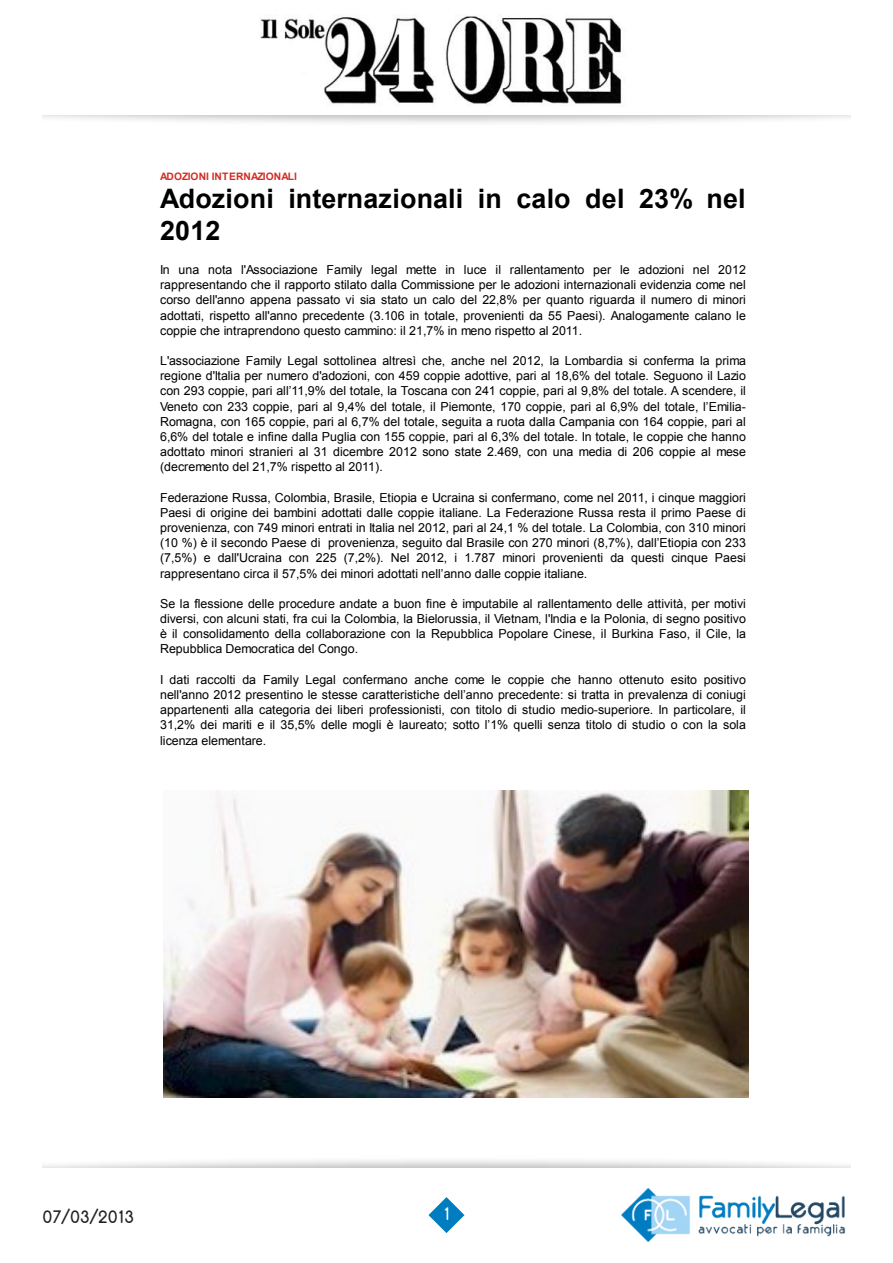
<style>
.page{position:relative;width:893px;height:1263px;background:#fff}
.page>*{position:absolute;margin:0;border:0;box-sizing:border-box;transform-origin:0 0}
.t1{font:700 26.85px/31.8px "Arial";letter-spacing:.005em;color:#000}
.t2{font:18px "AR Techni";color:#231f20}
.t3{font:18px "AR Techni";color:#fff}
.t4{font:12.45px/15.1px "Arial";color:#000;text-align:justify}
.t5{font:700 10.2px "Arial";letter-spacing:.005em;color:#d22d25}
</style>
<div class="page">
<img style="left:621px;top:1188px;width:225px;height:54px">
<svg style="left:428px;top:1197px;width:36px;height:36px"></svg>
<img style="left:259px;top:15px;width:363px;height:90px">
<img style="left:164px;top:791px;width:585px;height:306px">
<p class="t5" style="left:160px;top:170px;width:138px">ADOZIONI INTERNAZIONALI</p>
<p class="t1" style="left:160px;top:184px;width:587px">Adozioni internazionali in calo del 23% nel<br>2012</p>
<p class="t4" style="left:160px;top:262px;width:587px">In una nota l'Associazione Family legal mette in luce il rallentamento per le adozioni nel 2012 rappresentando che il rapporto stilato dalla Commissione per le adozioni internazionali evidenzia come nel corso dell'anno appena passato vi sia stato un calo del 22,8% per quanto riguarda il numero di minori adottati, rispetto all'anno precedente (3.106 in totale, provenienti da 55 Paesi). Analogamente calano le coppie che intraprendono questo cammino: il 21,7% in meno rispetto al 2011.</p>
<p class="t4" style="left:160px;top:353px;width:587px">L'associazione Family Legal sottolinea altresì che, anche nel 2012, la Lombardia si conferma la prima regione d'Italia per numero d'adozioni, con 459 coppie adottive, pari al 18,6% del totale. Seguono il Lazio con 293 coppie, pari all’11,9% del totale, la Toscana con 241 coppie, pari al 9,8% del totale. A scendere, il Veneto con 233 coppie, pari al 9,4% del totale, il Piemonte, 170 coppie, pari al 6,9% del totale, l’Emilia-Romagna, con 165 coppie, pari al 6,7% del totale, seguita a ruota dalla Campania con 164 coppie, pari al 6,6% del totale e infine dalla Puglia con 155 coppie, pari al 6,3% del totale. In totale, le coppie che hanno adottato minori stranieri al 31 dicembre 2012 sono state 2.469, con una media di 206 coppie al mese (decremento del 21,7% rispetto al 2011).</p>
<p class="t4" style="left:160px;top:490px;width:587px">Federazione Russa, Colombia, Brasile, Etiopia e Ucraina si confermano, come nel 2011, i cinque maggiori Paesi di origine dei bambini adottati dalle coppie italiane. La Federazione Russa resta il primo Paese di provenienza, con 749 minori entrati in Italia nel 2012, pari al 24,1 % del totale. La Colombia, con 310 minori (10 %) è il secondo Paese di provenienza, seguito dal Brasile con 270 minori (8,7%), dall’Etiopia con 233 (7,5%) e dall'Ucraina con 225 (7,2%). Nel 2012, i 1.787 minori provenienti da questi cinque Paesi rappresentano circa il 57,5% dei minori adottati nell’anno dalle coppie italiane.</p>
<p class="t4" style="left:160px;top:596px;width:587px">Se la flessione delle procedure andate a buon fine è imputabile al rallentamento delle attività, per motivi diversi, con alcuni stati, fra cui la Colombia, la Bielorussia, il Vietnam, l'India e la Polonia, di segno positivo è il consolidamento della collaborazione con la Repubblica Popolare Cinese, il Burkina Faso, il Cile, la Repubblica Democratica del Congo.</p>
<p class="t4" style="left:160px;top:672px;width:587px">I dati raccolti da Family Legal confermano anche come le coppie che hanno ottenuto esito positivo nell'anno 2012 presentino le stesse caratteristiche dell’anno precedente: si tratta in prevalenza di coniugi appartenenti alla categoria dei liberi professionisti, con titolo di studio medio-superiore. In particolare, il 31,2% dei mariti e il 35,5% delle mogli è laureato; sotto l’1% quelli senza titolo di studio o con la sola licenza elementare.</p>
<p class="t2" style="left:43px;top:1205px;width:93px">07/03/2013</p>
<p class="t3" style="left:443px;top:1203px;width:8px">1</p>
</div>
